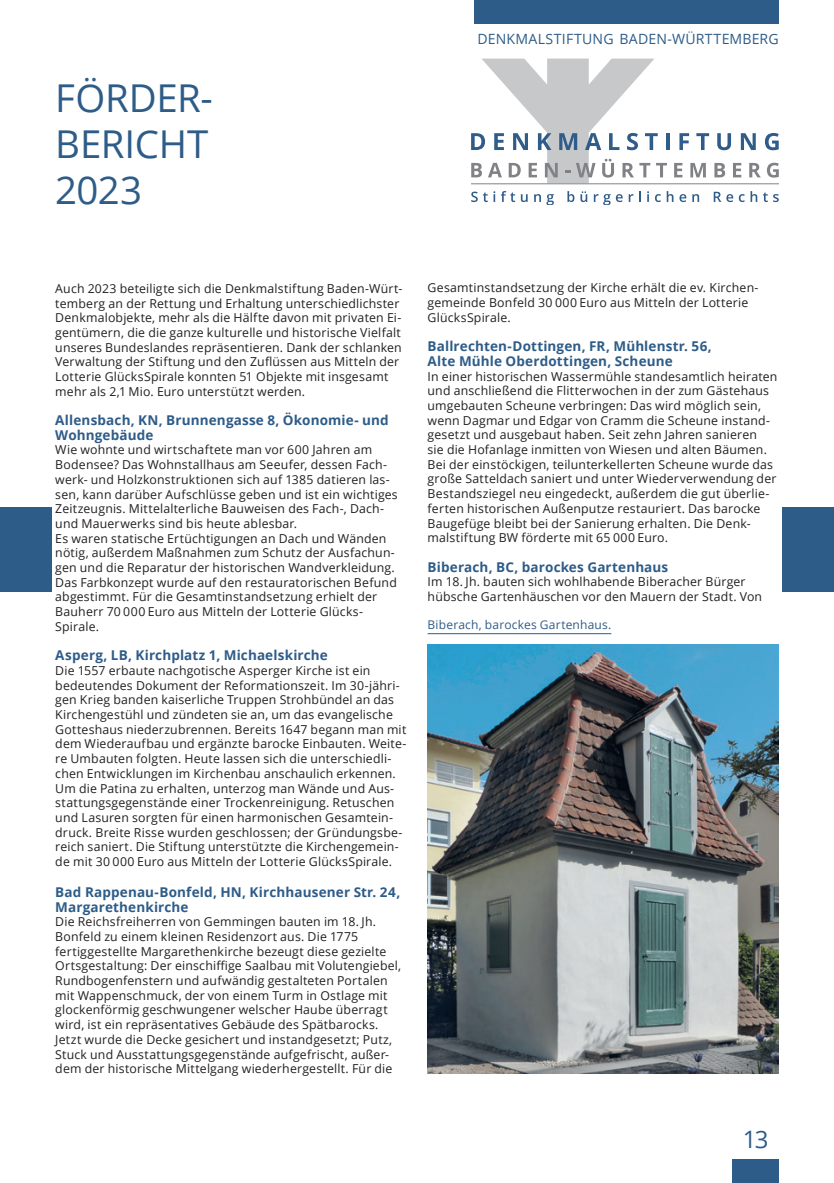
<style>
.page{position:relative;width:834px;height:1183px;background:#fff}
.page>*{position:absolute;margin:0;border:0;box-sizing:border-box;transform-origin:0 0}
.t1{font:38.4px/46px "Open Sans";color:#2e5c88}
.t2{font:24px "Open Sans";color:#2e5c88}
.t3{font:14.1px "Open Sans";letter-spacing:.02em;color:#2e5c88}
.t4{font:700 13.5px/14.7px "Open Sans";letter-spacing:.01em;color:#2e5c88}
.t5{font:12.3px/14.7px "Open Sans";letter-spacing:.015em;color:#231f20}
.t6{font:12px "Open Sans";letter-spacing:.015em;color:#2e5c88}
</style>
<div class="page">
<div style="left:732px;top:1159px;width:46px;height:23px;background:#2e5c88"></div>
<div style="left:474px;top:0;width:304px;height:23px;background:#2e5c88"></div>
<div style="left:0;top:507px;width:51px;height:84px;background:#2e5c88"></div>
<hr style="left:471px;top:183px;width:307px;height:1px;background:#808285">
<hr style="left:666px;top:133px;width:3px;height:17px;background:#305c89">
<svg style="left:679px;top:133px;width:10px;height:17px"></svg>
<svg style="left:696px;top:133px;width:13px;height:17px"></svg>
<svg style="left:717px;top:133px;width:14px;height:17px"></svg>
<svg style="left:740px;top:133px;width:15px;height:17px"></svg>
<svg style="left:764px;top:133px;width:14px;height:17px"></svg>
<svg style="left:471px;top:58px;width:196px;height:125px"></svg>
<svg style="left:674px;top:163px;width:8px;height:14px"></svg>
<svg style="left:690px;top:163px;width:15px;height:14px"></svg>
<svg style="left:714px;top:163px;width:11px;height:14px"></svg>
<svg style="left:733px;top:163px;width:8px;height:14px"></svg>
<svg style="left:749px;top:163px;width:11px;height:14px"></svg>
<svg style="left:767px;top:163px;width:11px;height:14px"></svg>
<svg style="left:471px;top:191px;width:16px;height:11px"></svg>
<svg style="left:493px;top:191px;width:34px;height:11px"></svg>
<svg style="left:534px;top:194px;width:20px;height:10px"></svg>
<svg style="left:567px;top:191px;width:7px;height:11px"></svg>
<svg style="left:580px;top:191px;width:7px;height:11px"></svg>
<svg style="left:593px;top:194px;width:29px;height:10px"></svg>
<svg style="left:628px;top:194px;width:5px;height:8px"></svg>
<svg style="left:647px;top:191px;width:2px;height:11px"></svg>
<svg style="left:655px;top:194px;width:5px;height:8px"></svg>
<svg style="left:666px;top:191px;width:7px;height:11px"></svg>
<svg style="left:679px;top:194px;width:7px;height:8px"></svg>
<svg style="left:692px;top:194px;width:7px;height:8px"></svg>
<svg style="left:713px;top:192px;width:31px;height:10px"></svg>
<svg style="left:750px;top:191px;width:17px;height:11px"></svg>
<svg style="left:773px;top:194px;width:5px;height:8px"></svg>
<img style="left:427px;top:644px;width:351px;height:429px">
<hr style="left:427px;top:633px;width:184px;height:1px;background:#2e5c88">
<div style="left:782px;top:507px;width:51px;height:84px;background:#2e5c88"></div>
<h1 class="t1" style="left:55px;top:74px;width:159px">FÖRDER-<br>BERICHT<br>2023</h1>
<p class="t3" style="left:477px;top:29px;width:303px">Denkmalstiftung Baden-Württemberg</p>
<p class="t5" style="left:55px;top:280px;width:348px">Auch 2023 beteiligte sich die Denkmalstiftung Baden-Würt&shy;temberg an der Rettung und Erhaltung unterschiedlichster Denkmalobjekte, mehr als die Hälfte davon mit privaten Ei&shy;gentümern, die die ganze kulturelle und historische Vielfalt unseres Bundeslandes repräsentieren. Dank der schlanken Verwaltung der Stiftung und den Zuflüssen aus Mitteln der Lotterie GlücksSpirale konnten 51 Objekte mit insgesamt mehr als 2,1 Mio. Euro unterstützt werden.</p>
<p class="t4" style="left:55px;top:412px;width:335px">Allensbach, KN, Brunnengasse 8, Ökonomie- und<br>Wohngebäude</p>
<p class="t5" style="left:55px;top:442px;width:344px">Wie wohnte und wirtschaftete man vor 600 Jahren am Bodensee? Das Wohnstallhaus am Seeufer, dessen Fach&shy;werk- und Holzkonstruktionen sich auf 1385 datieren las&shy;sen, kann darüber Aufschlüsse geben und ist ein wichtiges Zeitzeugnis. Mittelalterliche Bauweisen des Fach-, Dach&shy;und Mauerwerks sind bis heute ablesbar.<br>Es waren statische Ertüchtigungen an Dach und Wänden nötig, außerdem Maßnahmen zum Schutz der Ausfachun&shy;gen und die Reparatur der historischen Wandverkleidung.<br>Das Farbkonzept wurde auf den restauratorischen Befund abgestimmt. Für die Gesamtinstandsetzung erhielt der Bauherr 70 000 Euro aus Mitteln der Lotterie Glücks-Spirale.</p>
<p class="t4" style="left:55px;top:647px;width:274px">Asperg, LB, Kirchplatz 1, Michaelskirche</p>
<p class="t5" style="left:55px;top:662px;width:352px">Die 1557 erbaute nachgotische Asperger Kirche ist ein bedeutendes Dokument der Reformationszeit. Im 30-jähri&shy;gen Krieg banden kaiserliche Truppen Strohbündel an das Kirchengestühl und zündeten sie an, um das evangelische Gotteshaus niederzubrennen. Bereits 1647 begann man mit dem Wiederaufbau und ergänzte barocke Einbauten. Weite&shy;re U mbauten folgten. Heute lassen sich die unterschiedli&shy;chen Entwicklungen im Kirchenbau anschaulich erkennen.<br>U m die Patina zu erhalten, unterzog man Wände und Aus&shy;stattungsgegenstände einer Trockenreinigung. Retuschen und Lasuren sorgten für einen harmonischen Gesamtein&shy;druck. Breite Risse wurden geschlossen; der Gründungsbe&shy;reich saniert. Die Stiftung unterstützte die Kirchengemein&shy;de mit 30 000 Euro aus Mitteln der Lotterie GlücksSpirale.</p>
<p class="t4" style="left:55px;top:884px;width:346px">Bad Rappenau-Bonfeld, HN, Kirchhausener Str. 24,<br>Margarethenkirche</p>
<p class="t5" style="left:55px;top:913px;width:347px">Die Reichsfreiherren von Gemmingen bauten im 18. Jh.<br>Bonfeld zu einem kleinen Residenzort aus. Die 1775 fertiggestellte Margarethenkirche bezeugt diese gezielte Ortsgestaltung: Der einschiffige Saalbau mit Volutengiebel, Rundbogenfenstern und aufwändig gestalteten Portalen mit Wappenschmuck, der von einem Turm in Ostlage mit glockenförmig geschwungener welscher Haube überragt wird, ist ein repräsentatives Gebäude des Spätbarocks.<br>Jetzt wurde die Decke gesichert und instandgesetzt; Putz, Stuck und Ausstattungsgegenstände aufgefrischt, außer&shy;dem der historische Mittelgang wiederhergestellt. Für die</p>
<p class="t5" style="left:427px;top:280px;width:332px">Gesamtinstandsetzung der Kirche erhält die ev. Kirchen&shy;gemeinde Bonfeld 30 000 Euro aus Mitteln der Lotterie<br>GlücksSpirale.</p>
<p class="t4" style="left:427px;top:338px;width:285px">Ballrechten-Dottingen, FR, Mühlenstr. 56,<br>Alte Mühle Oberdottingen, Scheune</p>
<p class="t5" style="left:427px;top:368px;width:351px">In einer historischen Wassermühle standesamtlich heiraten und anschließend die Flitterwochen in der zum Gästehaus umgebauten Scheune verbringen: Das wird möglich sein, wenn Dagmar und Edgar von Cramm die Scheune instand&shy;gesetzt und ausgebaut haben. Seit zehn Jahren sanieren<br>sie die Hofanlage inmitten von Wiesen und alten Bäumen.<br>Bei der einstöckigen, teilunterkellerten Scheune wurde das große Satteldach saniert und unter Wiederverwendung der Bestandsziegel neu eingedeckt, außerdem die gut überlie&shy;ferten historischen Außenputze restauriert. Das barocke Baugefüge bleibt bei der Sanierung erhalten. Die Denk&shy;malstiftung BW förderte mit 65 000 Euro.</p>
<p class="t4" style="left:427px;top:559px;width:242px">Biberach, BC, barockes Gartenhaus</p>
<p class="t5" style="left:427px;top:574px;width:336px">Im 18. Jh. bauten sich wohlhabende Biberacher Bürger hübsche Gartenhäuschen vor den Mauern der Stadt. Von</p>
<p class="t6" style="left:427px;top:616px;width:185px">Biberach, barockes Gartenhaus.</p>
<h2 class="t2" style="left:742px;top:1122px;width:27px">13</h2>
</div>
